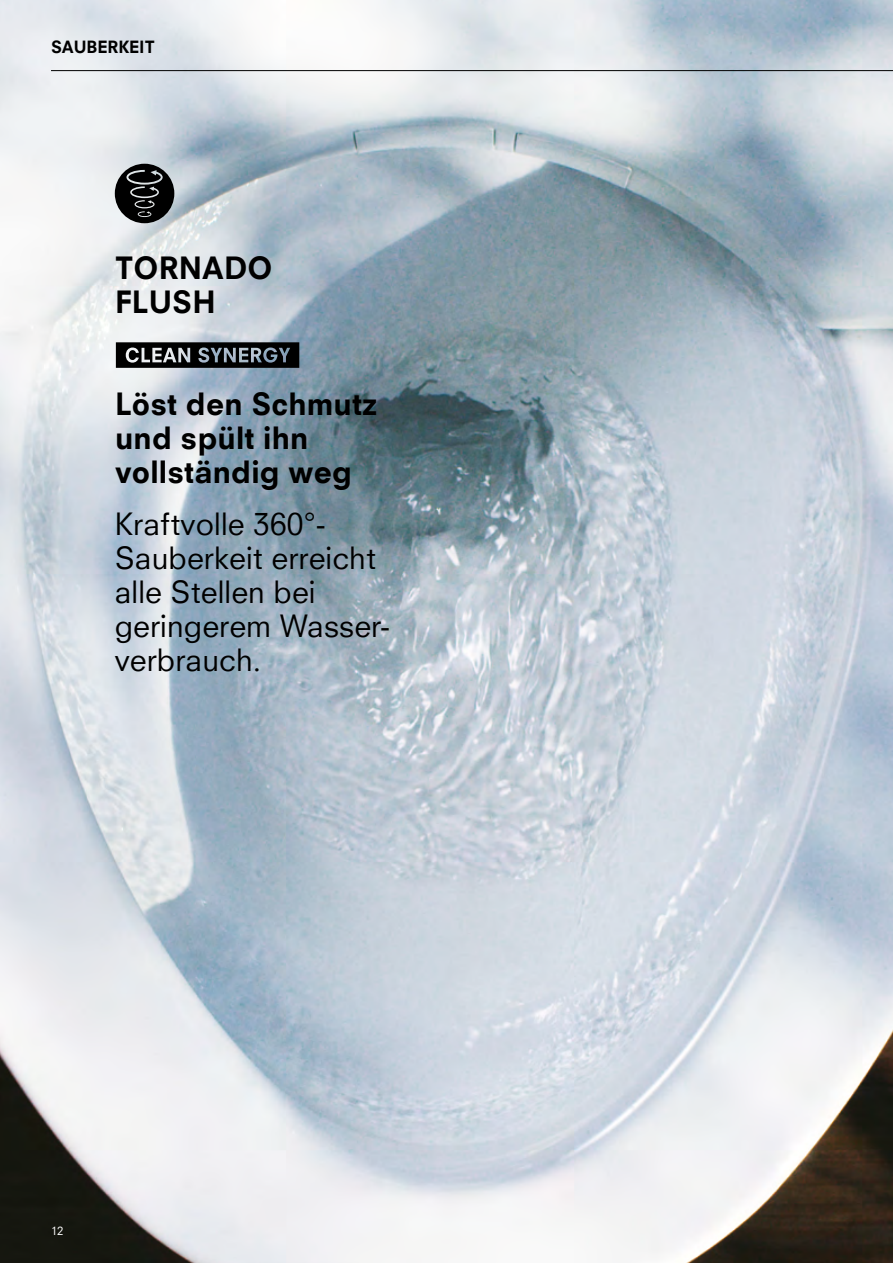
<style>
.page{position:relative;width:893px;height:1263px;background:#fff}
.page>*{position:absolute;margin:0;border:0;box-sizing:border-box;transform-origin:0 0}
.t1{font:30px/34px "Neuzeit SLT";letter-spacing:.005em;color:#000}
.t2{font:800 30px/34px "Neuzeit SLT";letter-spacing:.005em;color:#000}
.t3{font:800 16.5px "Neuzeit SLT";letter-spacing:-.005em;color:#000}
.t4{font:11.25px "Neuzeit SLT";color:#fff}
</style>
<div class="page">
<img style="left:0;top:0;width:893px;height:1263px">
<svg style="left:115px;top:164px;width:59px;height:59px;background:#3f4142"></svg>
<svg style="left:116px;top:342px;width:183px;height:26px;background:#2e3134"></svg>
<hr style="left:51px;top:70px;width:842px;height:1px;background:#000">
<p class="t3" style="left:51px;top:37px;width:105px">SAUBERKEIT</p>
<p class="t2" style="left:115px;top:250px;width:159px">TORNADO<br>FLUSH</p>
<p class="t2" style="left:115px;top:386px;width:264px">Löst den Schmutz und spült ihn vollständig weg</p>
<p class="t1" style="left:115px;top:507px;width:277px">Kraftvolle 360°-<br>Sauberkeit erreicht alle Stellen bei geringerem Wasser&shy;verbrauch.</p>
<p class="t4" style="left:51px;top:1224px;width:14px">12</p>
</div>
